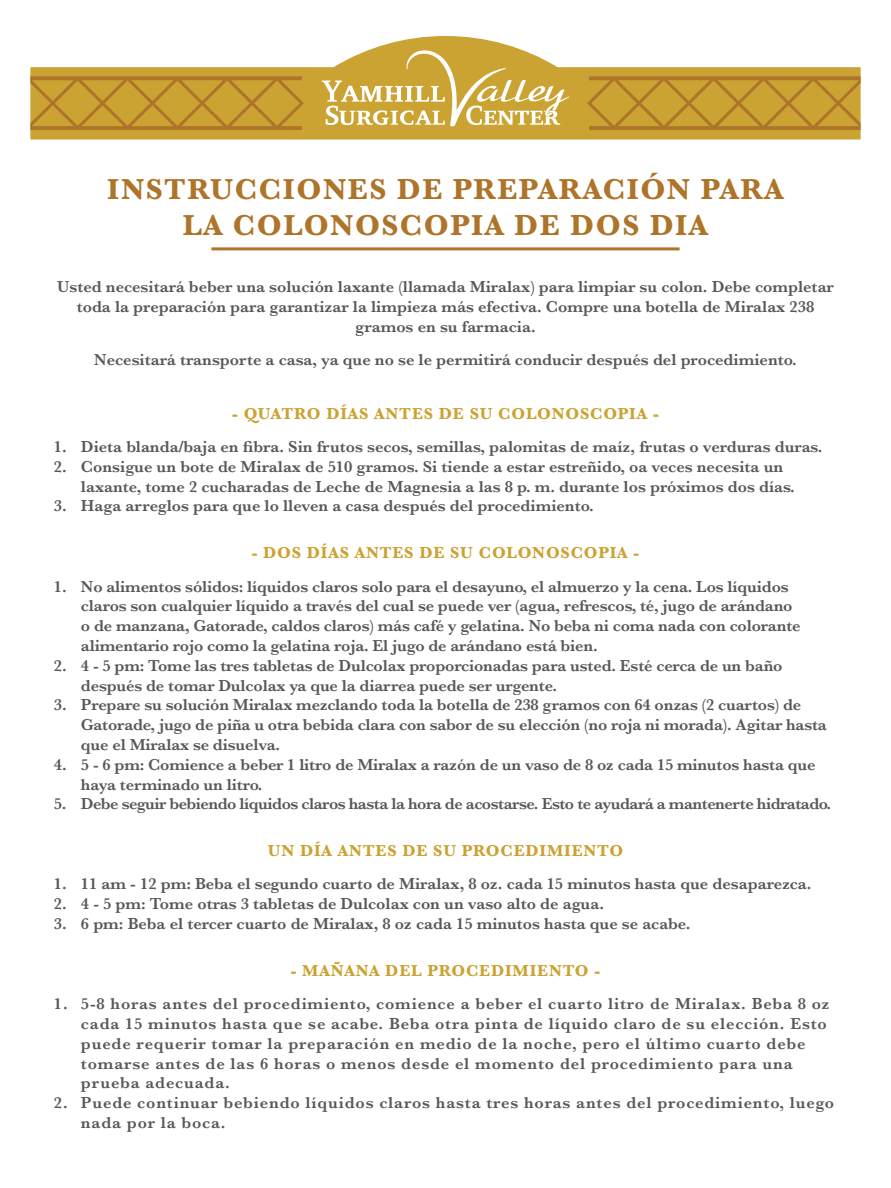
<style>
.page{position:relative;width:891px;height:1188px;background:#fff}
.page>*{position:absolute;margin:0;border:0;box-sizing:border-box;transform-origin:0 0}
.STAT_BLOCK_TITLE{font:700 30px/36px "Baskerville";letter-spacing:.05em;color:#ae752a;text-align:center}
.STAT_BLOCK_TITLE-2{font:600 16.5px/19.8px "Baskerville";color:#57585a}
.STAT_BLOCK_TITLE-3{font:600 16.5px/19.8px "Baskerville";letter-spacing:.05em;color:#57585a}
.STAT_BLOCK_TITLE-4{font:700 16.5px "Baskerville";letter-spacing:.05em;color:#cba333}
.STAT_BLOCK_TITLE-5{font:600 16.5px "Baskerville";letter-spacing:-.03em;color:#57585a}
</style>
<div class="page">
<svg style="left:30px;top:36px;width:831px;height:104px"></svg>
<svg style="left:322px;top:49px;width:247px;height:77px"></svg>
<svg style="left:30px;top:76px;width:274px;height:54px;background:#c29530"></svg>
<svg style="left:587px;top:76px;width:274px;height:54px;background:#c29530"></svg>
<hr style="left:211px;top:247px;width:469px;height:3px;background:#ae752a">
<p class="STAT_BLOCK_TITLE" style="left:107px;top:171px;width:678px">INSTRUCCIONES DE PREPARACIÓN PARA<br>LA COLONOSCOPIA DE DOS DIA</p>
<p class="STAT_BLOCK_TITLE-2" style="left:57px;top:277px;width:778px;text-align:center">Usted necesitará beber una solución laxante (llamada Miralax) para limpiar su colon. Debe completar toda la preparación para garantizar la limpieza más efectiva. Compre una botella de Miralax 238 gramos en su farmacia.</p>
<p class="STAT_BLOCK_TITLE-2" style="left:94px;top:350px;width:704px">Necesitará transporte a casa, ya que no se le permitirá conducir después del procedimiento.</p>
<p class="STAT_BLOCK_TITLE-4" style="left:232px;top:402px;width:428px">- QUATRO DÍAS ANTES DE SU COLONOSCOPIA -</p>
<p class="STAT_BLOCK_TITLE-2" style="left:54px;top:437px;width:770px">1. Dieta blanda/baja en fibra. Sin frutos secos, semillas, palomitas de maíz, frutas o verduras duras.</p>
<p class="STAT_BLOCK_TITLE-2" style="left:81px;top:456px;width:715px;text-indent:-27px">2. Consigue un bote de Miralax de 510 gramos. Si tiende a estar estreñido, oa veces necesita un laxante, tome 2 cucharadas de Leche de Magnesia a las 8 p. m. durante los próximos dos días.</p>
<p class="STAT_BLOCK_TITLE-2" style="left:54px;top:496px;width:541px">3. Haga arreglos para que lo lleven a casa después del procedimiento.</p>
<p class="STAT_BLOCK_TITLE-4" style="left:252px;top:541px;width:389px">- DOS DÍAS ANTES DE SU COLONOSCOPIA -</p>
<p class="STAT_BLOCK_TITLE-2" style="left:81px;top:576px;width:721px;text-indent:-27px">1. No alimentos sólidos: líquidos claros solo para el desayuno, el almuerzo y la cena. Los líquidos claros son cualquier líquido a través del cual se puede ver (agua, refrescos, té, jugo de arándano o de manzana, Gatorade, caldos claros) más café y gelatina. No beba ni coma nada con colorante alimentario rojo como la gelatina roja. El jugo de arándano está bien.</p>
<p class="STAT_BLOCK_TITLE-2" style="left:81px;top:655px;width:703px;text-indent:-27px">2. 4 - 5 pm: Tome las tres tabletas de Dulcolax proporcionadas para usted. Esté cerca de un baño después de tomar Dulcolax ya que la diarrea puede ser urgente.</p>
<p class="STAT_BLOCK_TITLE-2" style="left:81px;top:695px;width:747px;text-indent:-27px">3. Prepare su solución Miralax mezclando toda la botella de 238 gramos con 64 onzas (2 cuartos) de<br>Gatorade, jugo de piña u otra bebida clara con sabor de su elección (no roja ni morada). Agitar hasta que el Miralax se disuelva.</p>
<p class="STAT_BLOCK_TITLE-2" style="left:81px;top:754px;width:736px;text-indent:-27px">4. 5 - 6 pm: Comience a beber 1 litro de Miralax a razón de un vaso de 8 oz cada 15 minutos hasta que haya terminado un litro.</p>
<p class="STAT_BLOCK_TITLE-5" style="left:54px;top:792px;width:779px">5. Debe seguir bebiendo líquidos claros hasta la hora de acostarse. Esto te ayudará a mantenerte hidratado.</p>
<p class="STAT_BLOCK_TITLE-4" style="left:268px;top:839px;width:357px">UN DÍA ANTES DE SU PROCEDIMIENTO</p>
<p class="STAT_BLOCK_TITLE-2" style="left:54px;top:874px;width:759px">1. 11 am - 12 pm: Beba el segundo cuarto de Miralax, 8 oz. cada 15 minutos hasta que desaparezca.</p>
<p class="STAT_BLOCK_TITLE-2" style="left:54px;top:894px;width:552px">2. 4 - 5 pm: Tome otras 3 tabletas de Dulcolax con un vaso alto de agua.</p>
<p class="STAT_BLOCK_TITLE-2" style="left:54px;top:914px;width:638px">3. 6 pm: Beba el tercer cuarto de Miralax, 8 oz cada 15 minutos hasta que se acabe.</p>
<p class="STAT_BLOCK_TITLE-4" style="left:291px;top:959px;width:311px">- MAÑANA DEL PROCEDIMIENTO -</p>
<p class="STAT_BLOCK_TITLE-3" style="left:81px;top:994px;width:750px;text-indent:-27px">1. 5-8 horas antes del procedimiento, comience a beber el cuarto litro de Miralax. Beba 8 oz cada 15 minutos hasta que se acabe. Beba otra pinta de líquido claro de su elección. Esto puede requerir tomar la preparación en medio de la noche, pero el último cuarto debe tomarse antes de las 6 horas o menos desde el momento del procedimiento para una prueba adecuada.</p>
<p class="STAT_BLOCK_TITLE-3" style="left:81px;top:1093px;width:755px;text-indent:-27px">2. Puede continuar bebiendo líquidos claros hasta tres horas antes del procedimiento, luego nada por la boca.</p>
</div>
